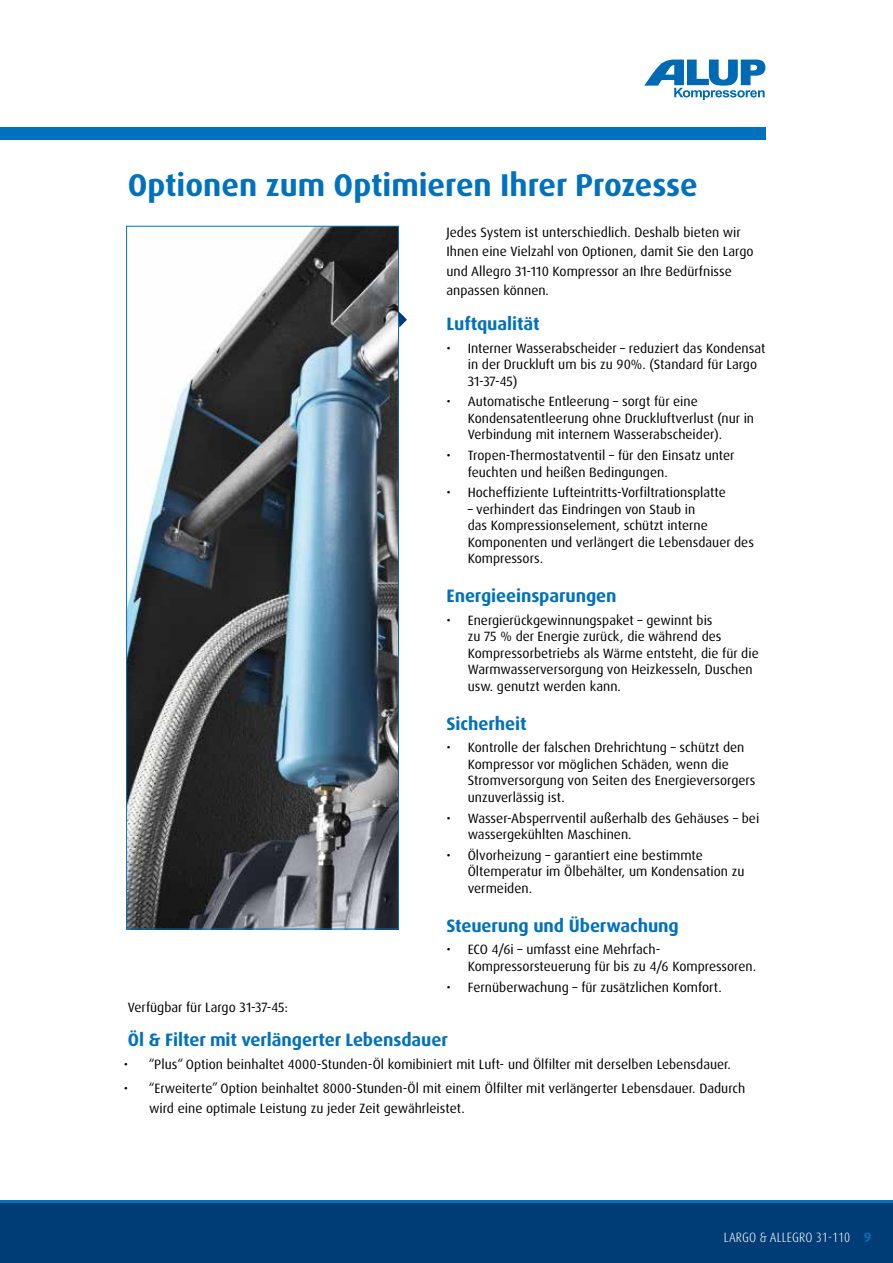
<style>
.page{position:relative;width:893px;height:1263px;background:#fff}
.page>*{position:absolute;margin:0;border:0;box-sizing:border-box;transform-origin:0 0}
.t1{font:700 31.5px "Dax Pro";color:#0071bc}
.t2{font:700 18px "Dax Pro";letter-spacing:-.005em;color:#0071bc}
.t3{font:13.5px/16.5px "Dax Pro";color:#000}
.t4{font:300 condensed 13.5px "Dax Pro";letter-spacing:.01em;color:#fff}
.s1{font-weight:700;font-stretch:normal;color:#0071bc}
</style>
<div class="page">
<div style="left:0;top:1202px;width:893px;height:61px;background:#003c75"></div>
<hr style="left:0;top:1200px;width:893px;height:3px;background:#0071bc">
<div style="left:0;top:128px;width:765px;height:12px;background:#0071bc"></div>
<svg style="left:399px;top:312px;width:8px;height:15px"></svg>
<img style="left:128px;top:228px;width:269px;height:699px">
<div style="left:126px;top:226px;width:273px;height:703px;border:1px solid #0071bc"></div>
<svg style="left:644px;top:60px;width:121px;height:40px"></svg>
<h1 class="t1" style="left:128px;top:165px;width:571px">Optionen zum Optimieren Ihrer Prozesse</h1>
<p class="t3" style="left:446px;top:222px;width:309px;line-height:19.5px">Jedes System ist unterschiedlich. Deshalb bieten wir Ihnen eine Vielzahl von Optionen, damit Sie den Largo und Allegro 31-110 Kompressor an Ihre Bedürfnisse anpassen können.</p>
<h2 class="t2" style="left:446px;top:312px;width:95px">Luftqualität</h2>
<p class="t3" style="left:468px;top:340px;width:299px;text-indent:-21px">• Interner Wasserabscheider – reduziert das Kondensat in der Druckluft um bis zu 90%. (Standard für Largo<br>31-37-45)</p>
<p class="t3" style="left:468px;top:393px;width:288px;text-indent:-21px">• Automatische Entleerung – sorgt für eine<br>Kondensatentleerung ohne Druckluftverlust (nur in<br>Verbindung mit internem Wasserabscheider).</p>
<p class="t3" style="left:468px;top:447px;width:268px;text-indent:-21px">• Tropen-Thermostatventil – für den Einsatz unter feuchten und heißen Bedingungen.</p>
<p class="t3" style="left:446px;top:484px;width:281px">• Hocheffiziente Lufteintritts-Vorfiltrationsplatte</p>
<p class="t3" style="left:468px;top:501px;width:288px">– verhindert das Eindringen von Staub in<br>das Kompressionselement, schützt interne Komponenten und verlängert die Lebensdauer des Kompressors.</p>
<h2 class="t2" style="left:446px;top:584px;width:172px">Energieeinsparungen</h2>
<p class="t3" style="left:468px;top:612px;width:292px;text-indent:-21px">• Energierückgewinnungspaket – gewinnt bis<br>zu 75 % der Energie zurück, die während des Kompressorbetriebs als Wärme entsteht, die für die Warmwasserversorgung von Heizkesseln, Duschen usw. genutzt werden kann.</p>
<h2 class="t2" style="left:446px;top:712px;width:82px">Sicherheit</h2>
<p class="t3" style="left:468px;top:739px;width:289px;text-indent:-21px">• Kontrolle der falschen Drehrichtung – schützt den Kompressor vor möglichen Schäden, wenn die Stromversorgung von Seiten des Energieversorgers unzuverlässig ist.</p>
<p class="t3" style="left:468px;top:810px;width:293px;text-indent:-21px">• Wasser-Absperrventil außerhalb des Gehäuses – bei wassergekühlten Maschinen.</p>
<p class="t3" style="left:468px;top:847px;width:278px;text-indent:-21px">• Ölvorheizung – garantiert eine bestimmte<br>Öltemperatur im Ölbehälter, um Kondensation zu vermeiden.</p>
<h2 class="t2" style="left:446px;top:914px;width:234px">Steuerung und Überwachung</h2>
<p class="t3" style="left:468px;top:941px;width:290px;text-indent:-21px">• ECO 4/6i – umfasst eine Mehrfach-<br>Kompressorsteuerung für bis zu 4/6 Kompressoren.</p>
<p class="t3" style="left:446px;top:979px;width:277px">• Fernüberwachung – für zusätzlichen Komfort.</p>
<p class="t3" style="left:128px;top:999px;width:162px">Verfügbar für Largo 31-37-45:</p>
<h2 class="t2" style="left:128px;top:1028px;width:321px">Öl &amp; Filter mit verlängerter Lebensdauer</h2>
<p class="t3" style="left:124px;top:1056px;width:609px">• “Plus“ Option beinhaltet 4000-Stunden-Öl komibiniert mit Luft- und Ölfilter mit derselben Lebensdauer.</p>
<p class="t3" style="left:149px;top:1079px;width:598px;line-height:19.5px;text-indent:-25px">• “Erweiterte” Option beinhaltet 8000-Stunden-Öl mit einem Ölfilter mit verlängerter Lebensdauer. Dadurch wird eine optimale Leistung zu jeder Zeit gewährleistet.</p>
<p class="t4" style="left:724px;top:1228px;width:149px">LARGO &amp; ALLEGRO 31-110 <span class="s1">9</span></p>
</div>
